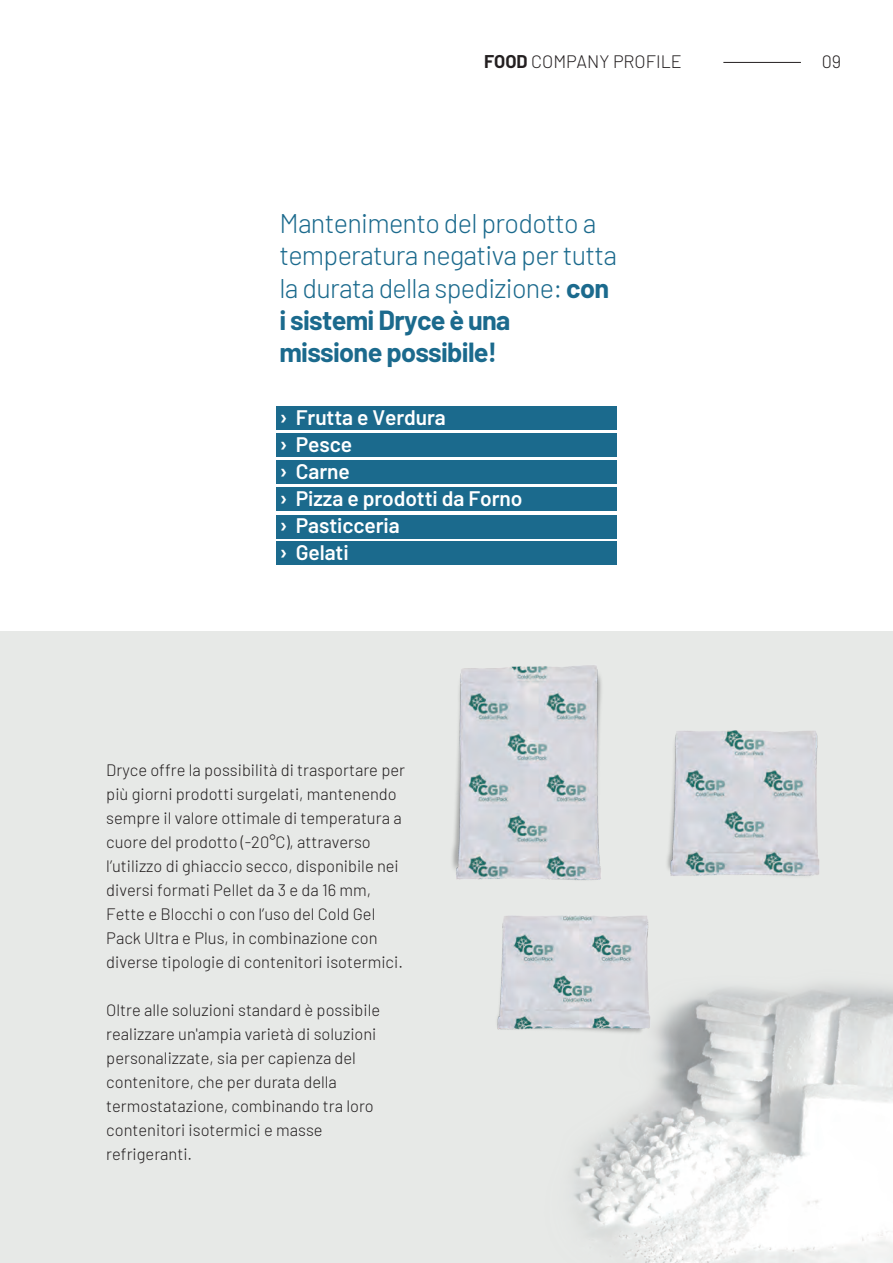
<style>
.page{position:relative;width:893px;height:1263px;background:#fff}
.page>*{position:absolute;margin:0;border:0;box-sizing:border-box;transform-origin:0 0}
.t1{font:300 27px/32.4px "Barlow";letter-spacing:-.025em;color:#1b6a8d}
.t2{font:600 21px/27px "Barlow";letter-spacing:-.005em;color:#fff}
.t3{font:300 18px "Barlow";color:#231f20}
.t4{font:300 16.5px/24px "Barlow";color:#231f20}
.s1{font-weight:700}
.s2{font-size:22.5px}
</style>
<div class="page">
<div style="left:0;top:631px;width:893px;height:632px;background:#e7e9e7"></div>
<img style="left:573px;top:985px;width:320px;height:278px">
<div style="left:276px;top:406px;width:341px;height:23px;background:#1b6a8d"></div>
<div style="left:276px;top:434px;width:341px;height:23px;background:#1b6a8d"></div>
<div style="left:276px;top:461px;width:341px;height:23px;background:#1b6a8d"></div>
<div style="left:276px;top:515px;width:341px;height:23px;background:#1b6a8d"></div>
<div style="left:276px;top:541px;width:341px;height:23px;background:#1b6a8d"></div>
<div style="left:276px;top:488px;width:341px;height:23px;background:#1b6a8d"></div>
<hr style="left:723px;top:62px;width:78px;height:1px;background:#231f20">
<img style="left:453px;top:665px;width:148px;height:183px">
<img style="left:452px;top:848px;width:298px;height:235px">
<img style="left:570px;top:681px;width:250px;height:234px">
<p class="t3" style="left:484px;top:49px;width:199px"><span class="s1">FOOD</span> COMPANY PROFILE</p>
<h1 class="t1" style="left:279px;top:205px;width:339px">Mantenimento del prodotto a temperatura negativa per tutta la durata della spedizione: <span class="s1">con i sistemi Dryce è una missione possibile!</span></h1>
<p class="t2" style="left:279px;top:403px;width:245px"><span class="s2">›</span> Frutta e Verdura<br><span class="s2">›</span> Pesce<br><span class="s2">›</span> Carne<br><span class="s2">›</span> Pizza e prodotti da Forno <span class="s2">›</span> Pasticceria<br><span class="s2">›</span> Gelati</p>
<p class="t4" style="left:106px;top:756px;width:300px">Dryce offre la possibilità di trasportare per più giorni prodotti surgelati, mantenendo sempre il valore ottimale di temperatura a cuore del prodotto (-20°C), attraverso l’utilizzo di ghiaccio secco, disponibile nei diversi formati Pellet da 3 e da 16 mm, Fette e Blocchi o con l’uso del Cold Gel Pack Ultra e Plus, in combinazione con diverse tipologie di contenitori isotermici.</p>
<p class="t4" style="left:106px;top:996px;width:275px">Oltre alle soluzioni standard è possibile realizzare un'ampia varietà di soluzioni personalizzate, sia per capienza del contenitore, che per durata della termostatazione, combinando tra loro contenitori isotermici e masse refrigeranti.</p>
<p class="t3" style="left:822px;top:49px;width:21px">09</p>
</div>
